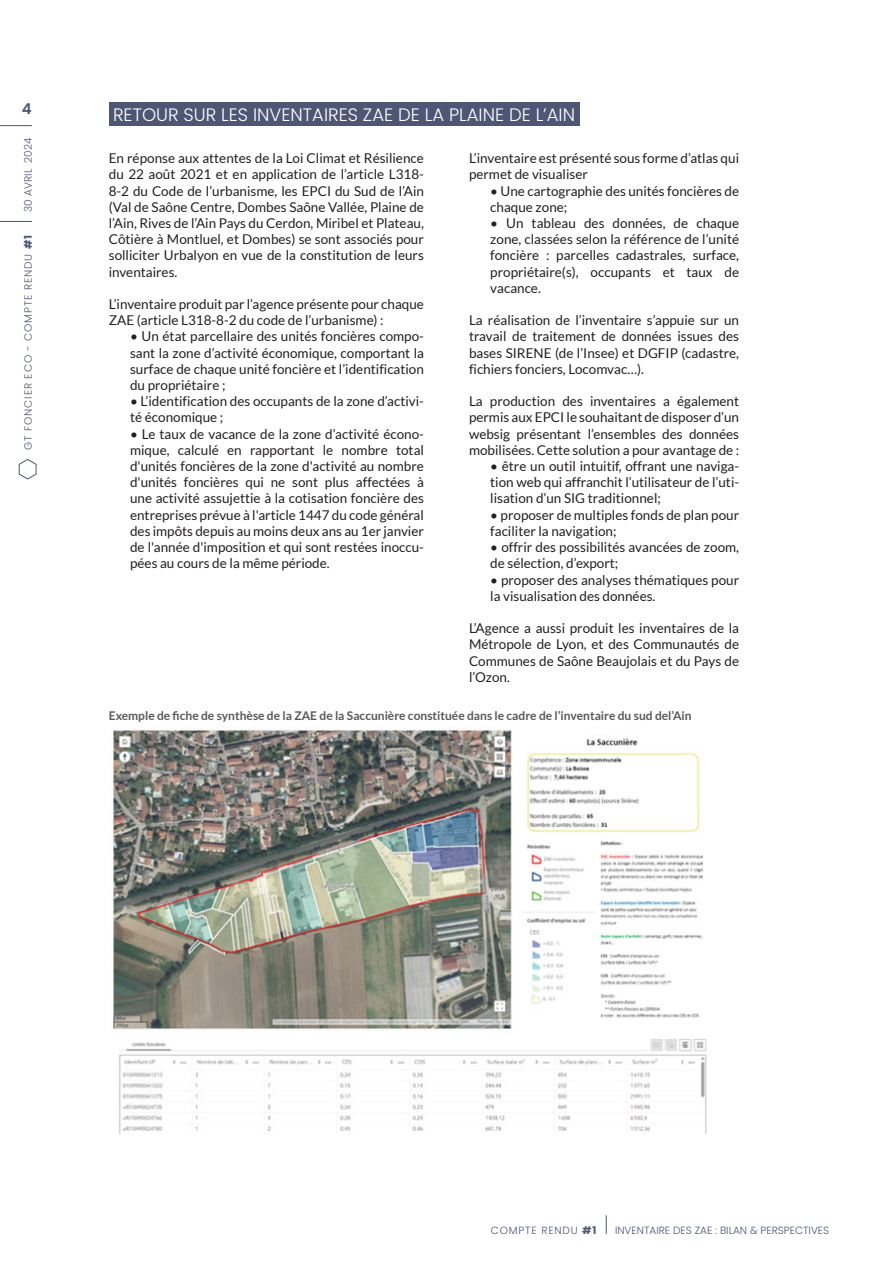
<style>
.page{position:relative;width:893px;height:1263px;background:#fff}
.page>*{position:absolute;margin:0;border:0;box-sizing:border-box;transform-origin:0 0}
.encart_zoom_retour{font:300 18px "Poppins";color:#fff}
.t1{font:600 15px "Poppins";color:#4e5575}
.TEXTE{font:13.5px/16.2px "Lato";color:#231f20;text-align:justify}
.Note_colonne{font:700 12px "Lato";color:#57585a}
.t2{font:300 10.5px "Poppins";letter-spacing:.01em;color:#4e5575}
.t3{font:300 10.5px "Poppins";letter-spacing:.08em;color:#4e5575}
.s1{font-weight:700}
</style>
<div class="page">
<svg style="left:18px;top:459px;width:19px;height:21px"></svg>
<hr style="left:0;top:221px;width:32px;height:1px;background:#4e5575">
<hr style="left:0;top:125px;width:32px;height:1px;background:#4e5575">
<svg style="left:606px;top:1215px;width:1px;height:19px"></svg>
<div style="left:109px;top:102px;width:470px;height:23px;background:#4e5575"></div>
<img style="left:112px;top:729px;width:595px;height:404px">
<p class="t1" style="left:22px;top:100px;width:11px">4</p>
<p class="t2" style="left:22px;top:212px;width:76px;rotate:-90deg">30 AVRIL 2024</p>
<p class="t3" style="left:22px;top:450px;width:216px;rotate:-90deg">GT FONCIER ECO - COMPTE RENDU <span class="s1">#1</span></p>
<p class="encart_zoom_retour" style="left:113px;top:104px;width:463px">RETOUR SUR LES INVENTAIRES ZAE DE LA PLAINE DE L’AIN</p>
<p class="TEXTE" style="left:109px;top:150px;width:317px">En réponse aux attentes de la Loi Climat et Résilience du 22 août 2021 et en application de l’article L318- 8-2 du Code de l’urbanisme, les EPCI du Sud de l’Ain (Val de Saône Centre, Dombes Saône Vallée, Plaine de l’Ain, Rives de l’Ain Pays du Cerdon, Miribel et Plateau, Côtière à Montluel, et Dombes) se sont associés pour solliciter Urbalyon en vue de la constitution de leurs inventaires.</p>
<p class="TEXTE" style="left:109px;top:296px;width:317px">L’inventaire produit par l’agence présente pour chaque<br>ZAE (article L318-8-2 du code de l’urbanisme) :</p>
<p class="TEXTE" style="left:130px;top:328px;width:295px">• Un état parcellaire des unités foncières compo&shy;sant la zone d’activité économique, comportant la surface de chaque unité foncière et l’identification du propriétaire ;</p>
<p class="TEXTE" style="left:130px;top:393px;width:295px">• L’identification des occupants de la zone d’activi&shy;té économique ;</p>
<p class="TEXTE" style="left:130px;top:426px;width:295px">• Le taux de vacance de la zone d’activité écono&shy;mique, calculé en rapportant le nombre total d'unités foncières de la zone d'activité au nombre d'unités foncières qui ne sont plus affectées à une activité assujettie à la cotisation foncière des entreprises prévue à l'article 1447 du code général des impôts depuis au moins deux ans au 1er janvier de l'année d'imposition et qui sont restées inoccu&shy;pées au cours de la même période.</p>
<p class="TEXTE" style="left:469px;top:150px;width:272px">L’inventaire est présenté sous forme d’atlas qui permet de visualiser</p>
<p class="TEXTE" style="left:490px;top:183px;width:250px">• Une cartographie des unités foncières de chaque zone;</p>
<p class="TEXTE" style="left:490px;top:215px;width:250px">• Un tableau des données, de chaque zone, classées selon la référence de l’unité foncière : parcelles cadastrales, surface, propriétaire(s), occupants et taux de vacance.</p>
<p class="TEXTE" style="left:469px;top:312px;width:272px">La réalisation de l’inventaire s’appuie sur un travail de traitement de données issues des bases SIRENE (de l’Insee) et DGFIP (cadastre, fichiers fonciers, Locomvac…).</p>
<p class="TEXTE" style="left:469px;top:393px;width:272px">La production des inventaires a également permis aux EPCI le souhaitant de disposer d’un websig présentant l’ensembles des données mobilisées. Cette solution a pour avantage de :</p>
<p class="TEXTE" style="left:490px;top:458px;width:250px">• être un outil intuitif, offrant une naviga&shy;tion web qui affranchit l’utilisateur de l’uti&shy;lisation d’un SIG traditionnel;</p>
<p class="TEXTE" style="left:490px;top:507px;width:250px">• proposer de multiples fonds de plan pour faciliter la navigation;</p>
<p class="TEXTE" style="left:490px;top:539px;width:250px">• offrir des possibilités avancées de zoom, de sélection, d’export;</p>
<p class="TEXTE" style="left:490px;top:571px;width:250px">• proposer des analyses thématiques pour la visualisation des données.</p>
<p class="TEXTE" style="left:469px;top:620px;width:272px">L’Agence a aussi produit les inventaires de la Métropole de Lyon, et des Communautés de Communes de Saône Beaujolais et du Pays de l’Ozon.</p>
<p class="Note_colonne" style="left:109px;top:709px;width:584px">Exemple de fiche de synthèse de la ZAE de la Saccunière constituée dans le cadre de l’inventaire du sud del’Ain</p>
<p class="t3" style="left:491px;top:1224px;width:107px">COMPTE RENDU <span class="s1">#1</span></p>
<p class="t2" style="left:615px;top:1224px;width:216px">INVENTAIRE DES ZAE : BILAN &amp; PERSPECTIVES</p>
</div>
